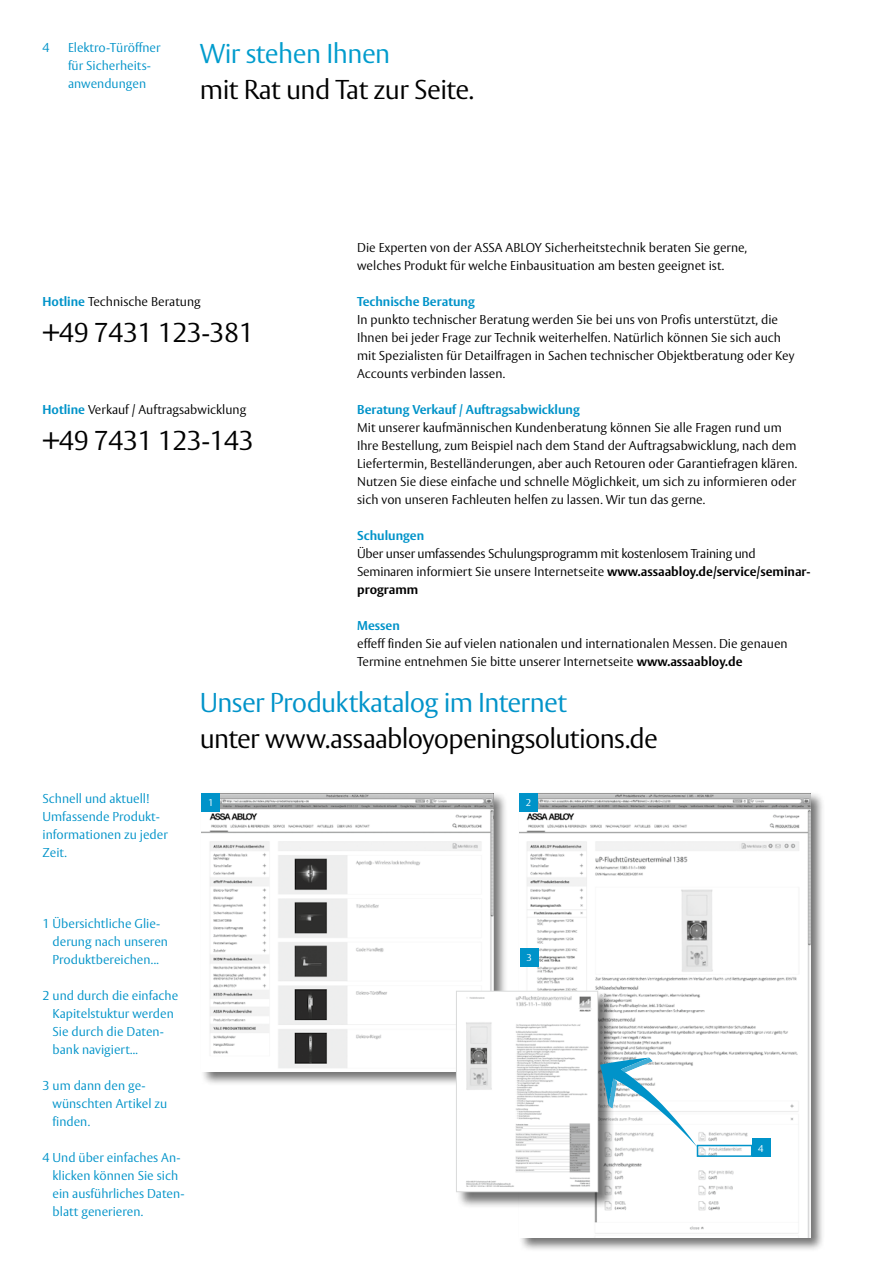
<style>
.page{position:relative;width:893px;height:1263px;background:#fff}
.page>*{position:absolute;margin:0;border:0;box-sizing:border-box;transform-origin:0 0}
.t1{font:300 27px "ASSA Vesta";letter-spacing:-.02em;color:#000}
.t2{font:300 27px "ASSA Vesta";letter-spacing:-.025em;color:#0093c9}
.t3{font:300 27px "ASSA Vesta";letter-spacing:-.02em;color:#009ccd}
.t4{font:300 12.75px/18px "ASSA Vesta";color:#000}
.t5{font:300 12.75px/18px "ASSA Vesta";color:#0093c9}
.t6{font:300 12.75px/18px "ASSA Vesta";letter-spacing:-.02em;color:#000}
.t7{font:700 12.75px "ASSA Vesta";color:#0093c9}
.t8{font:300 9.75px "ASSA Vesta";color:#fff}
.s1{font-weight:700;color:#0093c9}
.s2{font-weight:700}
</style>
<div class="page">
<div style="left:200px;top:791px;width:308px;height:295px;background:#000;opacity:.55"></div>
<img style="left:202px;top:793px;width:291px;height:278px">
<div style="left:202px;top:793px;width:18px;height:18px;background:#0093c9"></div>
<div style="left:518px;top:791px;width:306px;height:461px;background:#000;opacity:.55"></div>
<img style="left:520px;top:793px;width:290px;height:444px">
<div style="left:520px;top:793px;width:18px;height:18px;background:#0093c9"></div>
<div style="left:697px;top:1145px;width:55px;height:12px;border:2px solid #0093c9"></div>
<div style="left:456px;top:991px;width:158px;height:218px;background:#000;opacity:.55"></div>
<img style="left:458px;top:993px;width:138px;height:197px">
<div style="left:456px;top:991px;width:142px;height:201px;border:1px solid #d9dada"></div>
<div style="left:520px;top:948px;width:18px;height:18px;background:#0093c9"></div>
<div style="left:752px;top:1139px;width:18px;height:18px;background:#0093c9"></div>
<svg style="left:600px;top:1057px;width:98px;height:90px"></svg>
<p class="t5" style="left:43px;top:39px;width:9px">4</p>
<p class="t5" style="left:68px;top:39px;width:94px">Elektro-Türöffner für Sicherheits&shy;anwendungen</p>
<h1 class="t3" style="left:200px;top:38px;width:192px">Wir stehen Ihnen</h1>
<h1 class="t1" style="left:200px;top:74px;width:276px">mit Rat und Tat zur Seite.</h1>
<p class="t4" style="left:43px;top:293px;width:160px"><span class="s1">Hotline</span> Technische Beratung</p>
<h1 class="t1" style="left:43px;top:316px;width:213px">+49 7431 123-381</h1>
<p class="t4" style="left:43px;top:401px;width:205px"><span class="s1">Hotline</span> Verkauf / Auftragsabwicklung</p>
<h1 class="t1" style="left:43px;top:424px;width:213px">+49 7431 123-143</h1>
<p class="t4" style="left:357px;top:239px;width:391px">Die Experten von der ASSA ABLOY Sicherheitstechnik beraten Sie gerne, welches Produkt für welche Einbausituation am besten geeignet ist.</p>
<p class="t7" style="left:357px;top:293px;width:119px">Technische Beratung</p>
<p class="t4" style="left:357px;top:311px;width:439px">In punkto technischer Beratung werden Sie bei uns von Profis unterstützt, die Ihnen bei jeder Frage zur Technik weiterhelfen. Natürlich können Sie sich auch mit Spezialisten für Detailfragen in Sachen technischer Objektberatung oder Key Accounts verbinden lassen.</p>
<p class="t7" style="left:357px;top:401px;width:224px">Beratung Verkauf / Auftragsabwicklung</p>
<p class="t4" style="left:357px;top:419px;width:442px">Mit unserer kaufmännischen Kundenberatung können Sie alle Fragen rund um Ihre Bestellung, zum Beispiel nach dem Stand der Auftragsabwicklung, nach dem Liefertermin, Bestelländerungen, aber auch Retouren oder Garantiefragen klären.<br>Nutzen Sie diese einfache und schnelle Möglichkeit, um sich zu informieren oder sich von unseren Fachleuten helfen zu lassen. Wir tun das gerne.</p>
<p class="t7" style="left:357px;top:527px;width:69px">Schulungen</p>
<p class="t6" style="left:357px;top:545px;width:455px">Über unser umfassendes Schulungsprogramm mit kostenlosem Training und<br>Seminaren informiert Sie unsere Internetseite <span class="s2">www.assaabloy.de/service/seminar&shy;programm</span></p>
<p class="t7" style="left:357px;top:617px;width:44px">Messen</p>
<p class="t4" style="left:357px;top:635px;width:432px">effeff finden Sie auf vielen nationalen und internationalen Messen. Die genauen<br>Termine entnehmen Sie bitte unserer Internetseite <span class="s2">www.assaabloy.de</span></p>
<p class="t5" style="left:43px;top:790px;width:127px">Schnell und aktuell!<br>Umfassende Produkt&shy;informationen zu jeder<br>Zeit.</p>
<h1 class="t2" style="left:200px;top:686px;width:369px">Unser Produktkatalog im Internet</h1>
<h1 class="t1" style="left:200px;top:722px;width:459px">unter www.assaabloyopeningsolutions.de</h1>
<p class="t8" style="left:208px;top:797px;width:7px">1</p>
<p class="t8" style="left:526px;top:797px;width:7px">2</p>
<p class="t5" style="left:53px;top:915px;width:117px;text-indent:-10px">1 Übersichtliche Glie&shy;derung nach unseren<br>Produktbereichen...</p>
<p class="t5" style="left:53px;top:987px;width:127px;text-indent:-10px">2 und durch die einfache<br>Kapitelstuktur werden<br>Sie durch die Daten&shy;bank navigiert...</p>
<p class="t5" style="left:53px;top:1077px;width:116px;text-indent:-10px">3 um dann den ge&shy;wünschten Artikel zu finden.</p>
<p class="t5" style="left:53px;top:1149px;width:133px;text-indent:-10px">4 Und über einfaches An&shy;klicken können Sie sich ein ausführliches Daten&shy;blatt generieren.</p>
<p class="t8" style="left:526px;top:952px;width:7px">3</p>
<p class="t8" style="left:758px;top:1142px;width:7px">4</p>
</div>
